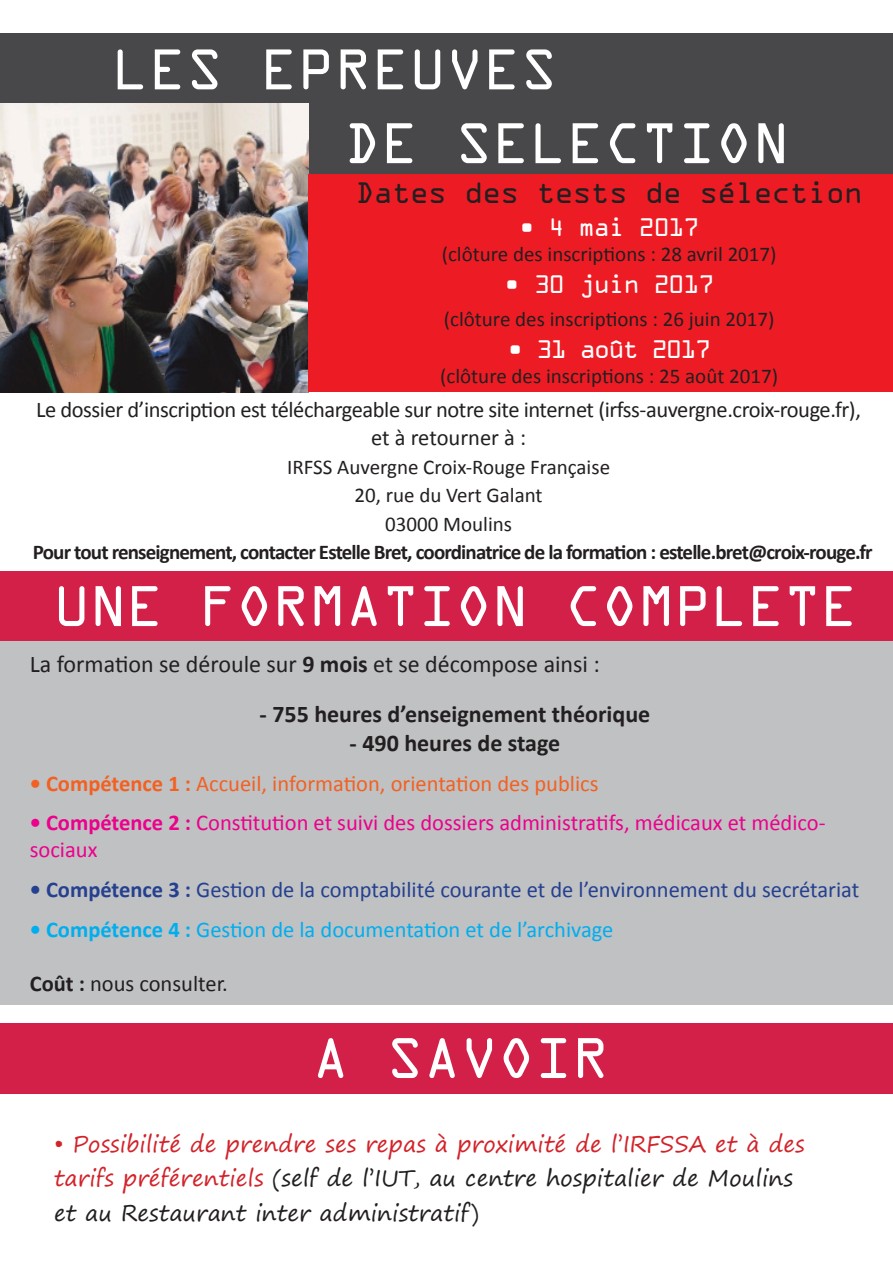
<style>
.page{position:relative;width:893px;height:1263px;background:#fff}
.page>*{position:absolute;margin:0;border:0;box-sizing:border-box;transform-origin:0 0}
.t1{font:61.5px "OCRA Extended";color:#fff}
.t2{font:31.5px "OCRA Extended";letter-spacing:-.03em;color:#231f20}
.t3{font:27px "OCRA Extended";letter-spacing:-.05em;color:#fff}
.t4{font:27px "OCRA Extended";letter-spacing:-.07em;color:#fff}
.t5{font:700 24px "Calibri";color:#231f20}
.t6{font:24px "Calibri";color:#231f20}
.t7{font:22.5px/34.5px "Segoe Print";color:#d2232a}
.t8{font:22.5px "Calibri";letter-spacing:-.02em;color:#231f20}
.t9{font:22.5px "Calibri";color:#ec008c}
.t10{font:22.5px "Calibri";color:#25408f}
.t11{font:22.5px "Calibri";color:#f26122}
.t12{font:22.5px "Calibri";color:#00aeef}
.t13{font:22.5px "Calibri";color:#231f20}
.t14{font:21px "Calibri";color:#231f20}
.t15{font:700 21px "Calibri";letter-spacing:-.04em;color:#231f20}
.s1{font-weight:700}
.s2{color:#231f20}
</style>
<div class="page">
<div style="left:0;top:33px;width:893px;height:147px;background:#48484a"></div>
<img style="left:0;top:103px;width:308px;height:289px">
<div style="left:308px;top:174px;width:585px;height:218px;background:#ed1c24"></div>
<div style="left:0;top:571px;width:893px;height:70px;background:#d32049"></div>
<div style="left:0;top:641px;width:893px;height:364px;background:#bfc1c3"></div>
<div style="left:0;top:1023px;width:893px;height:70px;background:#d32049"></div>
<p class="t1" style="left:111px;top:37px;width:447px">LES EPREUVES</p>
<p class="t1" style="left:344px;top:110px;width:447px">DE SELECTION</p>
<p class="t2" style="left:355px;top:176px;width:509px">Dates des tests de sélection</p>
<p class="t3" style="left:519px;top:213px;width:182px">• 4 mai 2017</p>
<p class="t14" style="left:442px;top:241px;width:336px">(clôture des inscriptions : 28 avril 2017)</p>
<p class="t3" style="left:504px;top:270px;width:212px">• 30 juin 2017</p>
<p class="t14" style="left:444px;top:305px;width:332px">(clôture des inscriptions : 26 juin 2017)</p>
<p class="t4" style="left:507px;top:335px;width:205px">• 31 août 2017</p>
<p class="t14" style="left:440px;top:363px;width:339px">(clôture des inscriptions : 25 août 2017)</p>
<p class="t8" style="left:36px;top:395px;width:826px">Le dossier d’inscription est téléchargeable sur notre site internet (irfss-auvergne.croix-rouge.fr),</p>
<p class="t13" style="left:371px;top:423px;width:156px">et à retourner à :</p>
<p class="t14" style="left:287px;top:453px;width:324px">IRFSS Auvergne Croix-Rouge Française</p>
<p class="t14" style="left:355px;top:482px;width:190px">20, rue du Vert Galant</p>
<p class="t14" style="left:385px;top:510px;width:128px">03000 Moulins</p>
<p class="t15" style="left:33px;top:539px;width:841px">Pour tout renseignement, contacter Estelle Bret, coordinatrice de la formation : estelle.bret@croix-rouge.fr</p>
<p class="t1" style="left:53px;top:573px;width:806px">UNE FORMATION COMPLETE</p>
<p class="t6" style="left:30px;top:649px;width:572px">La formation se déroule sur <span class="s1">9 mois</span> et se décompose ainsi :</p>
<p class="t5" style="left:260px;top:699px;width:392px">- 755 heures d’enseignement théorique</p>
<p class="t5" style="left:350px;top:728px;width:212px">- 490 heures de stage</p>
<p class="t11" style="left:30px;top:769px;width:570px"><span class="s1">• Compétence 1 :</span> Accueil, information, orientation des publics</p>
<p class="t9" style="left:30px;top:809px;width:797px"><span class="s1">• Compétence 2 :</span> Constitution et suivi des dossiers administratifs, médicaux et médico-</p>
<p class="t9" style="left:30px;top:836px;width:69px">sociaux</p>
<p class="t10" style="left:30px;top:875px;width:831px"><span class="s1">• Compétence 3 :</span> Gestion de la comptabilité courante et de l’environnement du secrétariat</p>
<p class="t12" style="left:30px;top:915px;width:585px"><span class="s1">• Compétence 4 :</span> Gestion de la documentation et de l’archivage</p>
<p class="t13" style="left:30px;top:969px;width:200px"><span class="s1">Coût :</span> nous consulter.</p>
<p class="t1" style="left:312px;top:1025px;width:299px">A SAVOIR</p>
<p class="t7" style="left:54px;top:1126px;width:752px">• Possibilité de prendre ses repas à proximité de l’IRFSSA et à des tarifs préférentiels <span class="s2">(self de l’IUT, au centre hospitalier de Moulins et au Restaurant inter administratif)</span></p>
</div>
